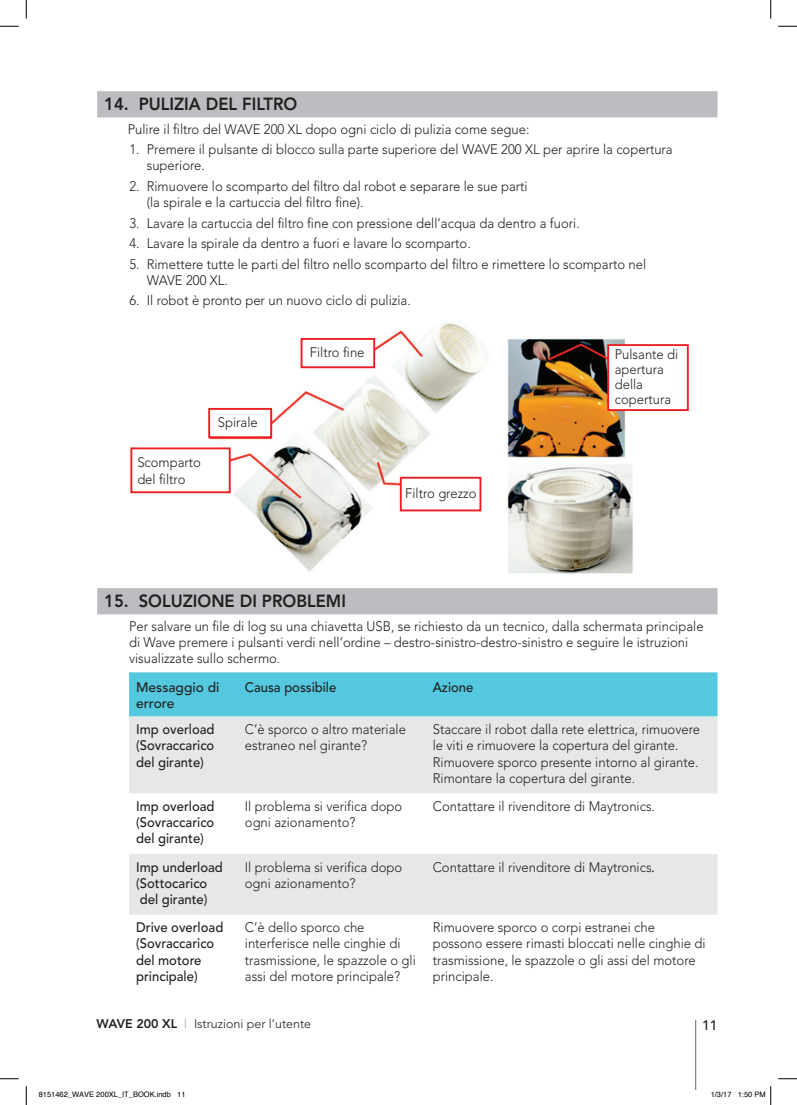
<style>
.page{position:relative;width:797px;height:1105px;background:#fff}
.page>*{position:absolute;margin:0;border:0;box-sizing:border-box;transform-origin:0 0}
.t1{font:800 17.5px "Avenir LT";color:#231f20;scale:.95 1}
.t2{font:300 13.75px/16.2px "Avenir LT";color:#231f20;scale:.95 1}
.t3{font:500 13.75px/16.2px "Avenir LT";color:#231f20;text-align:justify;scale:.95 1}
.t4{font:500 13.75px/16.2px "Avenir LT";color:#231f20}
.t5{font:300 12.5px "Avenir LT";color:#231f20}
.t6{font:7.5px "Helvetica";color:#000}
.s1{font-family:"Adobe Hebrew";font-weight:400}
.s2{font-weight:800}
.s3{font-weight:400;color:#a8a9ad}
</style>
<div class="page">
<hr style="left:695px;top:1020px;width:1px;height:69px;background:#808285">
<img style="left:130px;top:321px;width:503px;height:253px">
<div style="left:300px;top:338px;width:75px;height:30px;background:#fff;border:2px solid #ee1d23"></div>
<div style="left:208px;top:408px;width:64px;height:30px;background:#fff;border:2px solid #ee1d23"></div>
<div style="left:130px;top:447px;width:101px;height:46px;background:#fff;border:2px solid #ee1d23"></div>
<div style="left:400px;top:477px;width:81px;height:34px;background:#fff;border:2px solid #ee1d23"></div>
<div style="left:607px;top:344px;width:81px;height:67px;background:#fff;border:2px solid #ee1d23"></div>
<div style="left:97px;top:91px;width:620px;height:26px;background:#bcbdc0"></div>
<div style="left:97px;top:588px;width:620px;height:26px;background:#bcbdc0"></div>
<div style="left:129px;top:672px;width:588px;height:44px;background:#54c8df"></div>
<svg style="left:129px;top:716px;width:588px;height:199px;fill:#e6e7e9"></svg>
<svg style="left:0;top:25px;width:19px;height:2px"></svg>
<svg style="left:778px;top:25px;width:19px;height:2px"></svg>
<svg style="left:0;top:1078px;width:19px;height:1px"></svg>
<svg style="left:778px;top:1078px;width:19px;height:1px"></svg>
<svg style="left:25px;top:0;width:2px;height:19px"></svg>
<svg style="left:25px;top:1086px;width:2px;height:19px"></svg>
<svg style="left:770px;top:0;width:1px;height:19px"></svg>
<svg style="left:770px;top:1086px;width:1px;height:19px"></svg>
<p class="t1" style="left:104px;top:94px;width:205px">14. PULIZIA DEL FILTRO</p>
<p class="t2" style="left:128px;top:121px;width:424px">Pulire il filtro del WAVE 200 XL dopo ogni ciclo di pulizia come segue:</p>
<p class="t2" style="left:147px;top:141px;width:555px;text-indent:-17px">1. Premere il pulsante di blocco sulla parte superiore del WAVE 200 XL per aprire la copertura superiore.</p>
<p class="t2" style="left:147px;top:178px;width:402px;text-indent:-17px">2. Rimuovere lo scomparto del filtro dal robot e separare le sue parti (la spirale e la cartuccia del filtro fine).</p>
<p class="t2" style="left:129px;top:215px;width:475px">3. Lavare la cartuccia del filtro fine con pressione dell’acqua da dentro a fuori.</p>
<p class="t2" style="left:129px;top:235px;width:361px">4. Lavare la spirale da dentro a fuori e lavare lo scomparto.</p>
<p class="t2" style="left:147px;top:256px;width:527px;text-indent:-17px">5. Rimettere tutte le parti del filtro nello scomparto del filtro e rimettere lo scomparto nel<br>WAVE 200 XL.</p>
<p class="t2" style="left:129px;top:293px;width:297px">6. Il robot è pronto per un nuovo ciclo di pulizia.</p>
<p class="t2" style="left:137px;top:453px;width:69px;line-height:17.8px">Scomparto del filtro</p>
<p class="t2" style="left:218px;top:414px;width:44px">Spirale</p>
<p class="t2" style="left:310px;top:345px;width:59px">Filtro fine</p>
<p class="t2" style="left:405px;top:485px;width:77px">Filtro grezzo</p>
<p class="t2" style="left:614px;top:346px;width:68px;line-height:15px">Pulsante di apertura della copertura</p>
<p class="t1" style="left:104px;top:591px;width:256px">15. SOLUZIONE DI PROBLEMI</p>
<p class="t2" style="left:129px;top:618px;width:606px">Per salvare un file di log su una chiavetta USB, se richiesto da un tecnico, dalla schermata principale di Wave premere i pulsanti verdi nell’ordine – destro-sinistro-destro-sinistro e seguire le istruzioni visualizzate sullo schermo.</p>
<p class="t4" style="left:136px;top:679px;width:85px">Messaggio di errore</p>
<p class="t3" style="left:245px;top:679px;width:98px">Causa possibile</p>
<p class="t3" style="left:433px;top:679px;width:44px">Azione</p>
<p class="t3" style="left:136px;top:721px;width:84px">Imp overload (Sovraccarico del girante)</p>
<p class="t2" style="left:245px;top:721px;width:171px">C’è sporco o altro materiale estraneo nel girante?</p>
<p class="t2" style="left:433px;top:721px;width:283px">Staccare il robot dalla rete elettrica, rimuovere le viti e rimuovere la copertura del girante.<br>Rimuovere sporco presente intorno al girante.<br>Rimontare la copertura del girante.</p>
<p class="t3" style="left:136px;top:798px;width:84px">Imp overload (Sovraccarico del girante)</p>
<p class="t2" style="left:245px;top:798px;width:167px">Il problema si verifica dopo ogni azionamento?</p>
<p class="t2" style="left:433px;top:798px;width:235px">Contattare il rivenditore di Maytronics.</p>
<p class="t3" style="left:136px;top:859px;width:93px;text-align:left">Imp underload (Sottocarico del girante)</p>
<p class="t2" style="left:245px;top:859px;width:167px">Il problema si verifica dopo ogni azionamento?</p>
<p class="t2" style="left:433px;top:859px;width:235px">Contattare il rivenditore di Maytronics<span class="s1">.</span></p>
<p class="t3" style="left:136px;top:919px;width:93px;text-align:left">Drive overload (Sovraccarico del motore principale)</p>
<p class="t2" style="left:245px;top:919px;width:181px">C’è dello sporco che interferisce nelle cinghie di trasmissione, le spazzole o gli assi del motore principale?</p>
<p class="t2" style="left:433px;top:919px;width:289px">Rimuovere sporco o corpi estranei che possono essere rimasti bloccati nelle cinghie di trasmissione, le spazzole o gli assi del motore principale.</p>
<p class="t5" style="left:96px;top:1016px;width:216px"><span class="s2">WAVE 200 XL</span> <span class="s3">|</span> Istruzioni per l’utente</p>
<p class="t4" style="left:702px;top:1018px;width:17px">11</p>
<p class="t6" style="left:39px;top:1090px;width:148px">8151462_WAVE 200XL_IT_BOOK.indb 11</p>
<p class="t6" style="left:710px;top:1090px;width:57px">1/3/17 1:50 PM</p>
</div>
